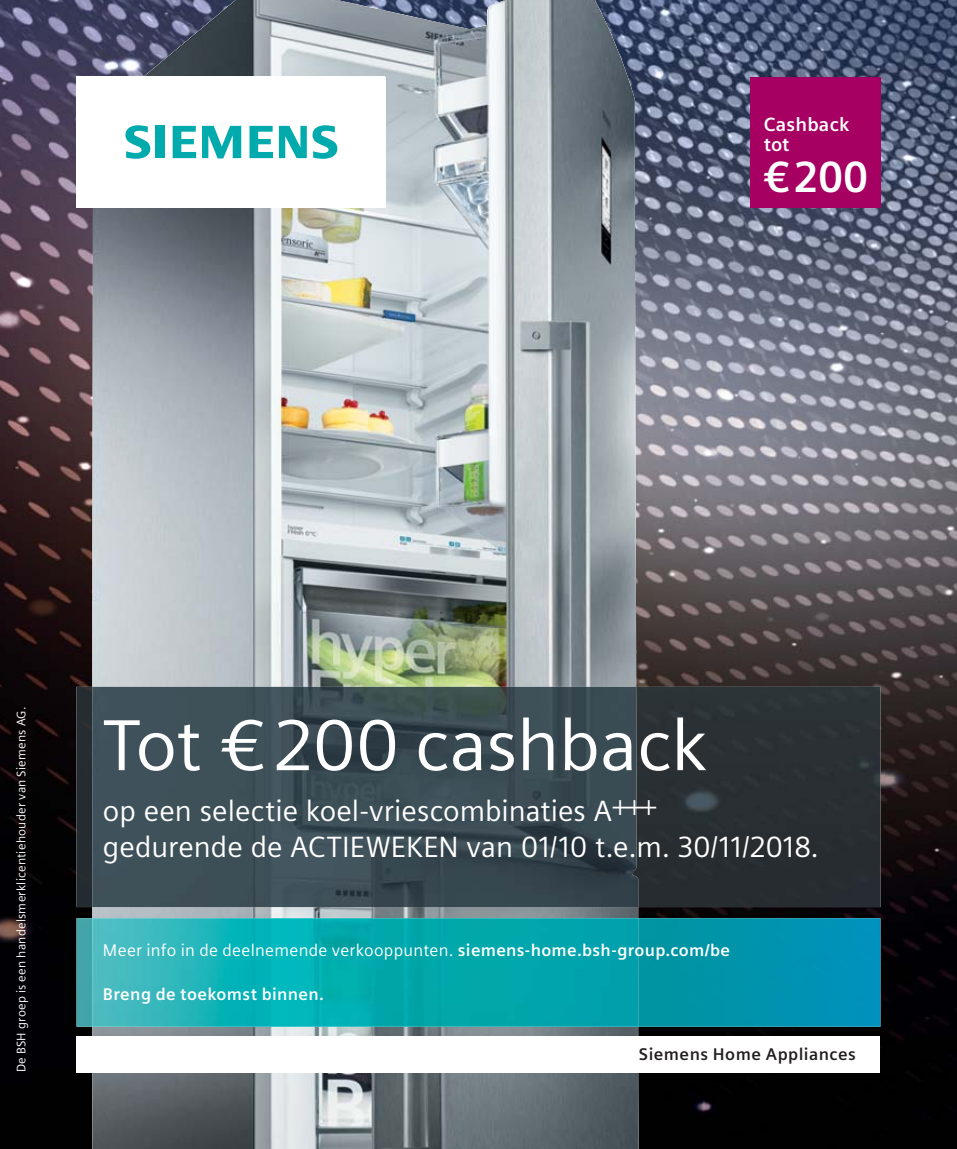
<style>
.page{position:relative;width:957px;height:1149px;background:#fff}
.page>*{position:absolute;margin:0;border:0;box-sizing:border-box;transform-origin:0 0}
.t1{font:72px "Siemens Sans";letter-spacing:-.01em;color:#fff}
.t2{font:700 43.65px "Siemens Sans";color:#fff}
.t3{font:29.25px/36px "Siemens Sans";color:#fff}
.t4{font:700 19.12px/20.2px "Siemens Sans";letter-spacing:.01em;color:#fff}
.t5{font:16.88px "Siemens Sans";letter-spacing:.02em;color:#fff}
.t6{font:700 16.88px "Siemens Sans";letter-spacing:.025em;color:#fff}
.t7{font:700 16.88px "Siemens Sans";letter-spacing:.03em;color:#231f20}
.t8{font:12.38px "Siemens Sans";letter-spacing:.02em;color:#fff}
.s1{font-weight:700}
</style>
<div class="page">
<img style="left:0;top:0;width:957px;height:1148px">
<img style="left:92px;top:0;width:546px;height:1148px">
<div style="left:77px;top:1035px;width:803px;height:36px;background:#fff"></div>
<div style="left:77px;top:917px;width:15px;height:109px;background:#42a5a9"></div>
<img style="left:638px;top:917px;width:242px;height:109px">
<img style="left:92px;top:917px;width:546px;height:109px">
<div style="left:77px;top:686px;width:15px;height:220px;background:#242c31"></div>
<div style="left:638px;top:686px;width:242px;height:220px;background:#2a2f33"></div>
<img style="left:92px;top:686px;width:546px;height:220px">
<div style="left:77px;top:77px;width:308px;height:130px;background:#fff"></div>
<svg style="left:125px;top:125px;width:39px;height:34px"></svg>
<svg style="left:173px;top:126px;width:23px;height:32px"></svg>
<svg style="left:202px;top:126px;width:39px;height:32px"></svg>
<svg style="left:249px;top:126px;width:24px;height:32px"></svg>
<svg style="left:279px;top:125px;width:58px;height:34px"></svg>
<div style="left:749px;top:77px;width:131px;height:130px;background:#a60063"></div>
<p class="t4" style="left:764px;top:115px;width:87px">Cashback tot</p>
<h2 class="t2" style="left:764px;top:156px;width:106px">€ 200</h2>
<p class="t8" style="left:15px;top:1071px;width:367px;rotate:-90deg">De BSH groep is een handelsmerklicentiehouder van Siemens AG.</p>
<h1 class="t1" style="left:103px;top:710px;width:605px">Tot € 200 cashback</h1>
<p class="t3" style="left:103px;top:794px;width:717px">op een selectie koel-vriescombinaties A+++<br>gedurende de ACTIEWEKEN van 01/10 t.e.m. 30/11/2018.</p>
<p class="t5" style="left:103px;top:941px;width:629px">Meer info in de deelnemende verkooppunten. <span class="s1">siemens-home.bsh-group.com/be</span></p>
<p class="t6" style="left:103px;top:985px;width:223px">Breng de toekomst binnen.</p>
<p class="t7" style="left:639px;top:1045px;width:219px">Siemens Home Appliances</p>
</div>
